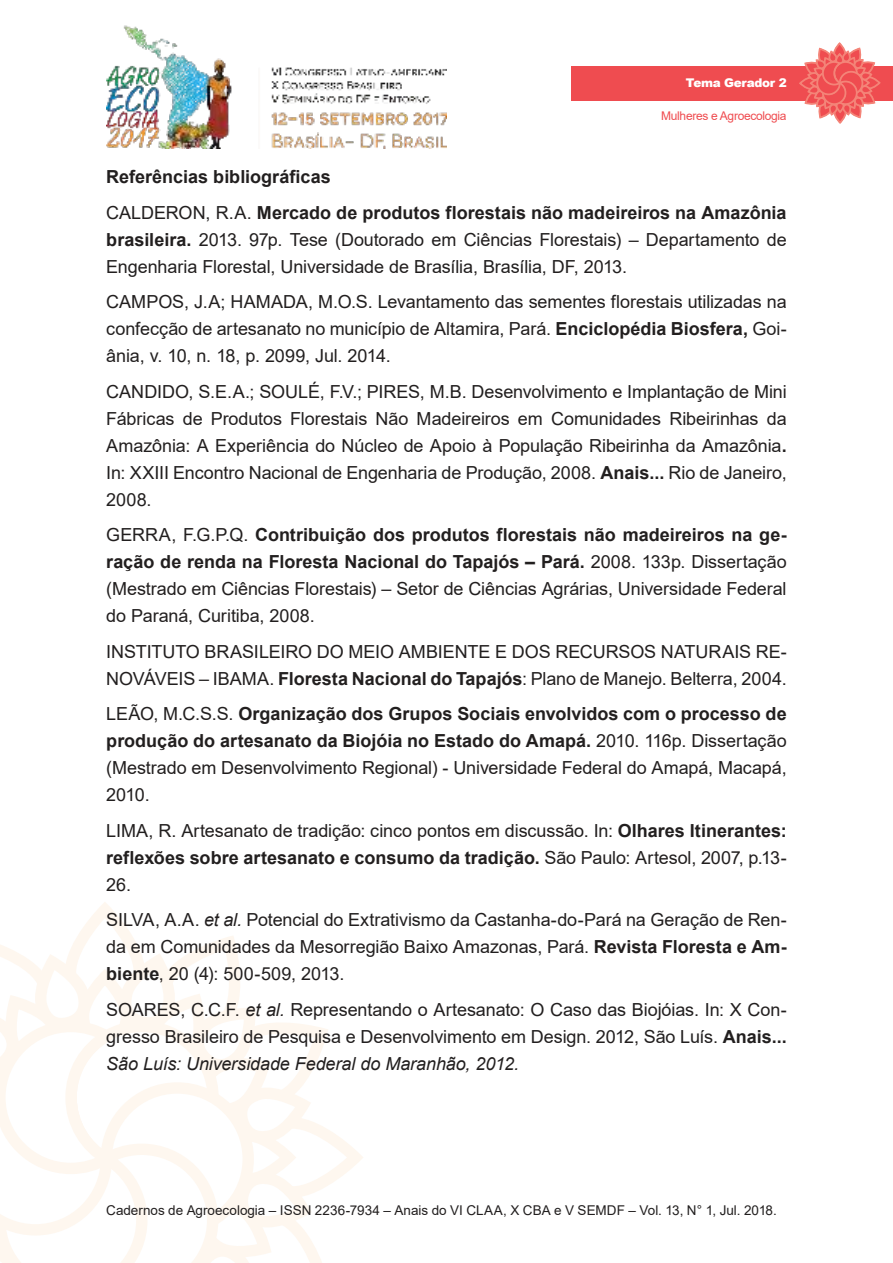
<style>
.page{position:relative;width:893px;height:1263px;background:#fff}
.page>*{position:absolute;margin:0;border:0;box-sizing:border-box;transform-origin:0 0}
.t1{font:18px/27px "Arial";letter-spacing:-.005em;color:#221f1f;text-align:justify}
.t2{font:700 18px/35.5px "Arial";color:#221f1f}
.t3{font:13.5px "Arial";color:#221f1f}
.t4{font:12px "Arial";letter-spacing:-.025em;color:#ef4c50}
.t5{font:900 12px "Arial";letter-spacing:-.025em;color:#fff}
.s1{font-weight:400}
.s2{font-weight:700}
.s3{font-style:italic}
</style>
<div class="page">
<img style="left:106px;top:25px;width:340px;height:124px">
<svg style="left:0;top:910px;width:363px;height:353px"></svg>
<div style="left:571px;top:66px;width:322px;height:34px;background:#ef4c50"></div>
<svg style="left:798px;top:43px;width:83px;height:81px"></svg>
<p class="t5" style="left:686px;top:76px;width:102px">Tema Gerador 2</p>
<p class="t4" style="left:661px;top:111px;width:127px">Mulheres e Agroecologia</p>
<p class="t2" style="left:106px;top:160px;width:682px">Referências bibliográficas<br><span class="s1">CALDERON, R.A.</span> Mercado de produtos florestais não madeireiros na Amazônia</p>
<p class="t1" style="left:106px;top:227px;width:682px"><span class="s2">brasileira.</span> 2013. 97p. Tese (Doutorado em Ciências Florestais) – Departamento de<br>Engenharia Florestal, Universidade de Brasília, Brasília, DF, 2013.</p>
<p class="t1" style="left:106px;top:290px;width:682px">CAMPOS, J.A; HAMADA, M.O.S. Levantamento das sementes florestais utilizadas na confecção de artesanato no município de Altamira, Pará. <span class="s2">Enciclopédia Biosfera,</span> Goi&shy;ânia, v. 10, n. 18, p. 2099, Jul. 2014.</p>
<p class="t1" style="left:106px;top:379px;width:682px">CANDIDO, S.E.A.; SOULÉ, F.V.; PIRES, M.B. Desenvolvimento e Implantação de Mini Fábricas de Produtos Florestais Não Madeireiros em Comunidades Ribeirinhas da Amazônia: A Experiência do Núcleo de Apoio à População Ribeirinha da Amazônia<span class="s2">.<br></span>In: XXIII Encontro Nacional de Engenharia de Produção, 2008. <span class="s2">Anais...</span> Rio de Janeiro, 2008.</p>
<p class="t1" style="left:106px;top:523px;width:682px">GERRA, F.G.P.Q. <span class="s2">Contribuição dos produtos florestais não madeireiros na ge&shy;ração de renda na Floresta Nacional do Tapajós – Pará.</span> 2008. 133p. Dissertação (Mestrado em Ciências Florestais) – Setor de Ciências Agrárias, Universidade Federal do Paraná, Curitiba, 2008.</p>
<p class="t1" style="left:106px;top:639px;width:682px">INSTITUTO BRASILEIRO DO MEIO AMBIENTE E DOS RECURSOS NATURAIS RE-<br>NOVÁVEIS – IBAMA. <span class="s2">Floresta Nacional do Tapajós</span>: Plano de Manejo. Belterra, 2004.</p>
<p class="t1" style="left:106px;top:702px;width:682px">LEÃO, M.C.S.S. <span class="s2">Organização dos Grupos Sociais envolvidos com o processo de produção do artesanato da Biojóia no Estado do Amapá.</span> 2010. 116p. Dissertação (Mestrado em Desenvolvimento Regional) - Universidade Federal do Amapá, Macapá, 2010.</p>
<p class="t1" style="left:106px;top:818px;width:682px">LIMA, R. Artesanato de tradição: cinco pontos em discussão. In: <span class="s2">Olhares Itinerantes: reflexões sobre artesanato e consumo da tradição.</span> São Paulo: Artesol, 2007, p.13- 26.</p>
<p class="t1" style="left:106px;top:908px;width:682px">SILVA, A.A. <span class="s3">et al.</span> Potencial do Extrativismo da Castanha-do-Pará na Geração de Ren&shy;da em Comunidades da Mesorregião Baixo Amazonas, Pará. <span class="s2">Revista Floresta e Am&shy;biente</span>, 20 (4): 500-509, 2013.</p>
<p class="t1" style="left:106px;top:997px;width:682px">SOARES, C.C.F. <span class="s3">et al.</span> Representando o Artesanato: O Caso das Biojóias. In: X Con&shy;gresso Brasileiro de Pesquisa e Desenvolvimento em Design. 2012, São Luís. <span class="s2">Anais...<br></span><span class="s3">São Luís: Universidade Federal do Maranhão, 2012.</span></p>
<p class="t3" style="left:106px;top:1204px;width:672px">Cadernos de Agroecologia – ISSN 2236-7934 – Anais do VI CLAA, X CBA e V SEMDF – Vol. 13, N° 1, Jul. 2018.</p>
</div>
